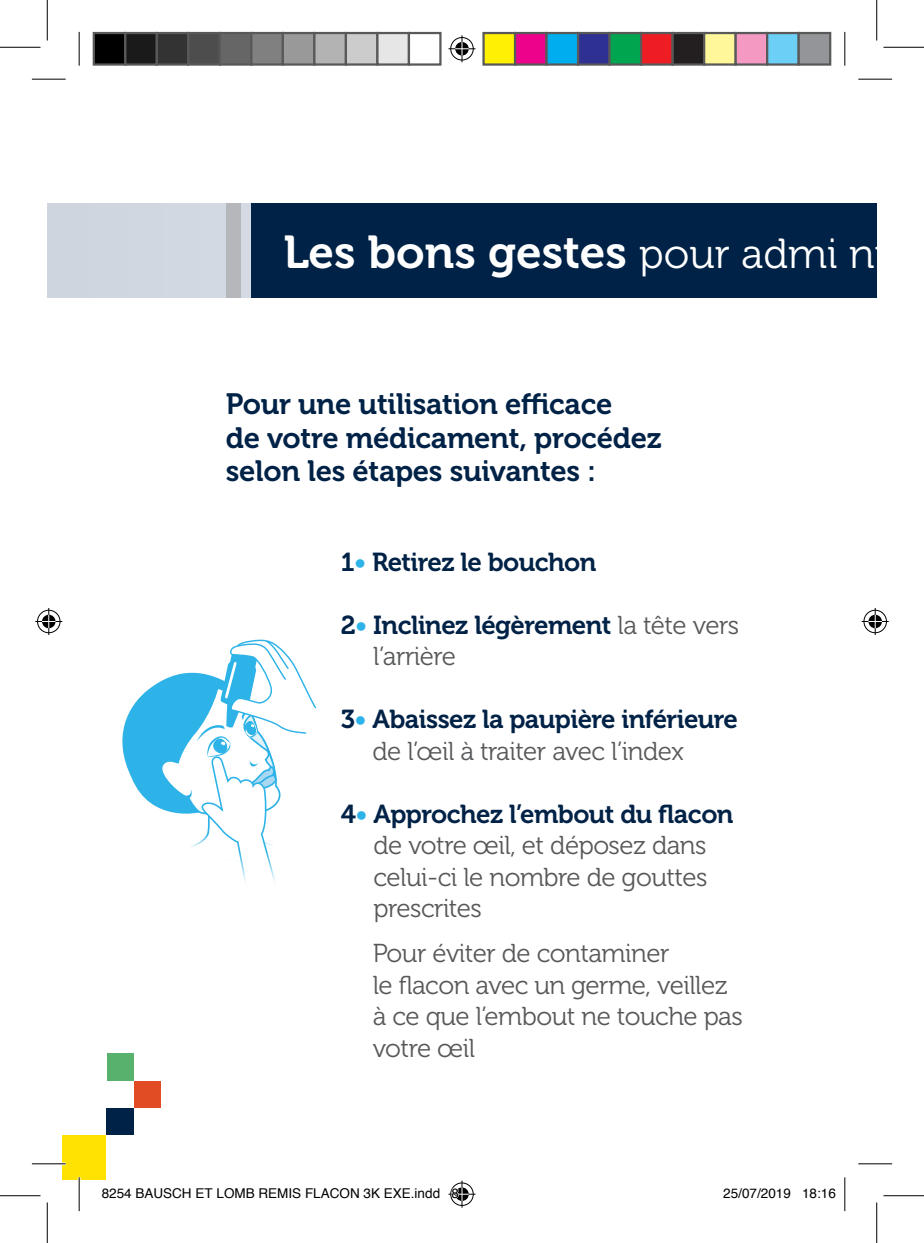
<style>
.page{position:relative;width:924px;height:1243px;background:#fff}
.page>*{position:absolute;margin:0;border:0;box-sizing:border-box;transform-origin:0 0}
.t1{font:45.9px "Museo 700";color:#fff}
.t2{font:29.25px/33.8px "Museo 700";letter-spacing:-.01em;color:#002246}
.t3{font:25.88px/31.5px "Museo 300";letter-spacing:-.02em;color:#57585a}
.t4{font:25.88px/31.5px "Museo 700";letter-spacing:-.02em;color:#002246}
.t5{font:13.5px "Helvetica";color:#000}
.s1{font-family:"Museo 300";font-size:42.07px}
.s2{color:#2db3e7}
.s3{font-family:"Museo 300";color:#57585a}
.s4{font-family:"Museo 700";color:#002246}
.s5{font-family:"Museo 700";color:#2db3e7}
</style>
<div class="page">
<div style="left:47px;top:204px;width:829px;height:94px;background:#ced5df"></div>
<div style="left:251px;top:204px;width:625px;height:94px;background:#002246"></div>
<div style="left:226px;top:204px;width:14px;height:94px;background:#b6b7bb"></div>
<svg style="left:122px;top:639px;width:195px;height:243px"></svg>
<div style="left:134px;top:1081px;width:27px;height:27px;background:#e14c24"></div>
<div style="left:108px;top:1053px;width:26px;height:28px;background:#59b16e"></div>
<div style="left:63px;top:1135px;width:43px;height:44px;background:#ffe201"></div>
<div style="left:106px;top:1108px;width:28px;height:27px;background:#002246"></div>
<hr style="left:32px;top:1162px;width:34px;height:3px;background:#fff">
<hr style="left:78px;top:1177px;width:3px;height:34px;background:#fff">
<hr style="left:32px;top:79px;width:34px;height:1px;background:#000">
<hr style="left:858px;top:79px;width:34px;height:1px;background:#000">
<hr style="left:32px;top:1163px;width:34px;height:1px;background:#000">
<hr style="left:858px;top:1163px;width:34px;height:1px;background:#000">
<hr style="left:79px;top:32px;width:1px;height:34px;background:#000">
<hr style="left:79px;top:1177px;width:1px;height:34px;background:#000">
<hr style="left:844px;top:32px;width:1px;height:34px;background:#000">
<hr style="left:844px;top:1177px;width:1px;height:34px;background:#000">
<hr style="left:0;top:47px;width:40px;height:1px;background:#000">
<hr style="left:883px;top:47px;width:41px;height:1px;background:#000">
<hr style="left:0;top:1195px;width:40px;height:1px;background:#000">
<hr style="left:883px;top:1195px;width:41px;height:1px;background:#000">
<hr style="left:47px;top:0;width:1px;height:40px;background:#000">
<hr style="left:47px;top:1202px;width:1px;height:41px;background:#000">
<hr style="left:876px;top:0;width:1px;height:40px;background:#000">
<hr style="left:876px;top:1202px;width:1px;height:41px;background:#000">
<svg style="left:448px;top:35px;width:27px;height:27px"></svg>
<svg style="left:35px;top:608px;width:27px;height:27px"></svg>
<svg style="left:861px;top:608px;width:27px;height:27px"></svg>
<div style="left:94px;top:33px;width:31px;height:32px;background:#000"></div>
<div style="left:93px;top:32px;width:33px;height:34px;border:2px solid #595959"></div>
<div style="left:125px;top:33px;width:32px;height:32px;background:#1a1a1a"></div>
<div style="left:124px;top:32px;width:34px;height:34px;border:2px solid #595959"></div>
<div style="left:157px;top:33px;width:31px;height:32px;background:#333"></div>
<div style="left:156px;top:32px;width:33px;height:34px;border:2px solid #595959"></div>
<div style="left:188px;top:33px;width:32px;height:32px;background:#4d4d4d"></div>
<div style="left:187px;top:32px;width:34px;height:34px;border:2px solid #595959"></div>
<div style="left:220px;top:33px;width:31px;height:32px;background:#666"></div>
<div style="left:219px;top:32px;width:33px;height:34px;border:2px solid #595959"></div>
<div style="left:251px;top:33px;width:32px;height:32px;background:#808080"></div>
<div style="left:250px;top:32px;width:34px;height:34px;border:2px solid #595959"></div>
<div style="left:283px;top:33px;width:31px;height:32px;background:#999"></div>
<div style="left:282px;top:32px;width:33px;height:34px;border:2px solid #595959"></div>
<div style="left:314px;top:33px;width:32px;height:32px;background:#b3b3b3"></div>
<div style="left:313px;top:32px;width:34px;height:34px;border:2px solid #595959"></div>
<div style="left:346px;top:33px;width:31px;height:32px;background:#ccc"></div>
<div style="left:345px;top:32px;width:33px;height:34px;border:2px solid #595959"></div>
<div style="left:377px;top:33px;width:32px;height:32px;background:#e6e6e6"></div>
<div style="left:376px;top:32px;width:34px;height:34px;border:2px solid #595959"></div>
<div style="left:408px;top:32px;width:33px;height:34px;border:2px solid #595959"></div>
<div style="left:483px;top:33px;width:32px;height:32px;background:#fff101"></div>
<div style="left:482px;top:32px;width:34px;height:34px;border:2px solid #595959"></div>
<div style="left:515px;top:33px;width:31px;height:32px;background:#ed028c"></div>
<div style="left:514px;top:32px;width:33px;height:34px;border:2px solid #595959"></div>
<div style="left:546px;top:33px;width:32px;height:32px;background:#00aeef"></div>
<div style="left:545px;top:32px;width:34px;height:34px;border:2px solid #595959"></div>
<div style="left:578px;top:33px;width:31px;height:32px;background:#2e3092"></div>
<div style="left:577px;top:32px;width:33px;height:34px;border:2px solid #595959"></div>
<div style="left:609px;top:33px;width:32px;height:32px;background:#00a54f"></div>
<div style="left:608px;top:32px;width:34px;height:34px;border:2px solid #595959"></div>
<div style="left:641px;top:33px;width:31px;height:32px;background:#ee1d23"></div>
<div style="left:640px;top:32px;width:33px;height:34px;border:2px solid #595959"></div>
<div style="left:672px;top:33px;width:32px;height:32px;background:#231f20"></div>
<div style="left:671px;top:32px;width:34px;height:34px;border:2px solid #595959"></div>
<div style="left:704px;top:33px;width:31px;height:32px;background:#fff79a"></div>
<div style="left:703px;top:32px;width:33px;height:34px;border:2px solid #595959"></div>
<div style="left:735px;top:33px;width:32px;height:32px;background:#f499c2"></div>
<div style="left:734px;top:32px;width:34px;height:34px;border:2px solid #595959"></div>
<div style="left:767px;top:33px;width:31px;height:32px;background:#6bcff6"></div>
<div style="left:766px;top:32px;width:33px;height:34px;border:2px solid #595959"></div>
<div style="left:798px;top:33px;width:32px;height:32px;background:#939598"></div>
<div style="left:797px;top:32px;width:34px;height:34px;border:2px solid #595959"></div>
<svg style="left:448px;top:1180px;width:27px;height:27px"></svg>
<p class="t1" style="left:283px;top:227px;width:635px">Les bons gestes <span class="s1">pour admi nist</span></p>
<p class="t2" style="left:226px;top:387px;width:437px">Pour une utilisation efficace<br>de votre médicament, procédez selon les étapes suivantes :</p>
<p class="t4" style="left:341px;top:546px;width:257px">1<span class="s2">•</span> Retirez le bouchon</p>
<p class="t4" style="left:373px;top:609px;width:367px;text-indent:-32px">2<span class="s2">•</span> Inclinez légèrement <span class="s3">la tête vers l’arrière</span></p>
<p class="t4" style="left:372px;top:704px;width:367px;text-indent:-32px">3<span class="s2">•</span> Abaissez la paupière inférieure <span class="s3">de l’œil à traiter avec l’index</span></p>
<p class="t3" style="left:373px;top:798px;width:362px;text-indent:-33px"><span class="s4">4</span><span class="s5">•</span> <span class="s4">Approchez l’embout du flacon </span>de votre œil, et déposez dans celui-ci le nombre de gouttes prescrites</p>
<p class="t3" style="left:373px;top:938px;width:371px">Pour éviter de contaminer<br>le flacon avec un germe, veillez à ce que l’embout ne touche pas votre œil</p>
<p class="t5" style="left:102px;top:1182px;width:359px">8254 BAUSCH ET LOMB REMIS FLACON 3K EXE.indd 8</p>
<p class="t5" style="left:723px;top:1182px;width:114px">25/07/2019 18:16</p>
</div>
